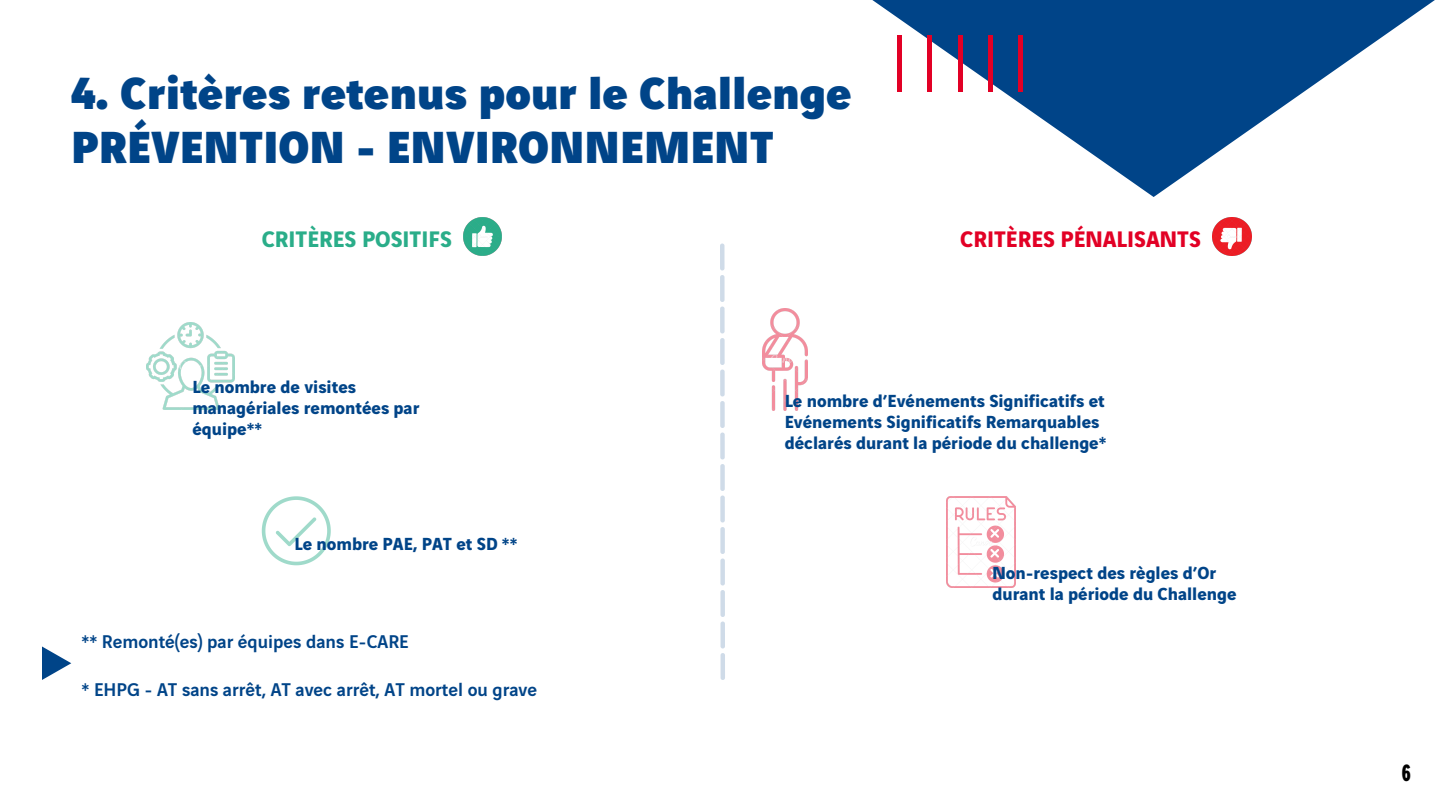
<style>
.page{position:relative;width:1440px;height:810px;background:#fff}
.page>*{position:absolute;margin:0;border:0;box-sizing:border-box;transform-origin:0 0}
.t1{font:900 48px/54px "Vinci Sans";color:#048}
.t2{font:700 25.2px "Vinci Sans Condensed";color:#000}
.t3{font:700 24px "Vinci Sans";color:#e20025}
.t4{font:700 24px "Vinci Sans";color:#2aad89}
.t5{font:500 19.7px "Vinci Sans";color:#048}
.t6{font:700 18.7px/21px "Vinci Sans";color:#048}
</style>
<div class="page">
<svg style="left:872px;top:0;width:563px;height:197px"></svg>
<div style="left:897px;top:36px;width:5px;height:55px;background:#e20025"></div>
<div style="left:927px;top:36px;width:5px;height:55px;background:#e20025"></div>
<div style="left:958px;top:36px;width:5px;height:55px;background:#e20025"></div>
<div style="left:988px;top:36px;width:5px;height:55px;background:#e20025"></div>
<hr style="left:1019px;top:36px;width:4px;height:55px;background:#e20025">
<svg style="left:720px;top:244px;width:5px;height:436px"></svg>
<img style="left:146px;top:322px;width:88px;height:88px">
<svg style="left:262px;top:496px;width:69px;height:69px"></svg>
<img style="left:762px;top:308px;width:45px;height:103px">
<img style="left:946px;top:496px;width:69px;height:91px">
<svg style="left:990px;top:529px;width:9px;height:9px"></svg>
<svg style="left:990px;top:549px;width:9px;height:9px"></svg>
<svg style="left:990px;top:569px;width:9px;height:9px"></svg>
<img style="left:464px;top:217px;width:38px;height:39px">
<img style="left:1213px;top:217px;width:38px;height:39px">
<svg style="left:42px;top:646px;width:29px;height:34px"></svg>
<p class="t1" style="left:71px;top:69px;width:782px">4. Critères retenus pour le Challenge<br>PRÉVENTION - ENVIRONNEMENT</p>
<p class="t4" style="left:262px;top:228px;width:192px">CRITÈRES POSITIFS</p>
<p class="t3" style="left:960px;top:228px;width:242px">CRITÈRES PÉNALISANTS</p>
<p class="t6" style="left:192px;top:378px;width:229px">Le nombre de visites managériales remontées par équipe**</p>
<p class="t6" style="left:295px;top:535px;width:224px">Le nombre PAE, PAT et SD **</p>
<p class="t5" style="left:82px;top:633px;width:329px">** Remonté(es) par équipes dans E-CARE</p>
<p class="t5" style="left:82px;top:681px;width:457px">* EHPG - AT sans arrêt, AT avec arrêt, AT mortel ou grave</p>
<p class="t6" style="left:785px;top:391px;width:323px">Le nombre d’Evénements Significatifs et<br>Evénements Significatifs Remarquables déclarés durant la période du challenge*</p>
<p class="t6" style="left:993px;top:563px;width:246px">Non-respect des règles d’Or durant la période du Challenge</p>
<p class="t2" style="left:1402px;top:762px;width:10px">6</p>
</div>
